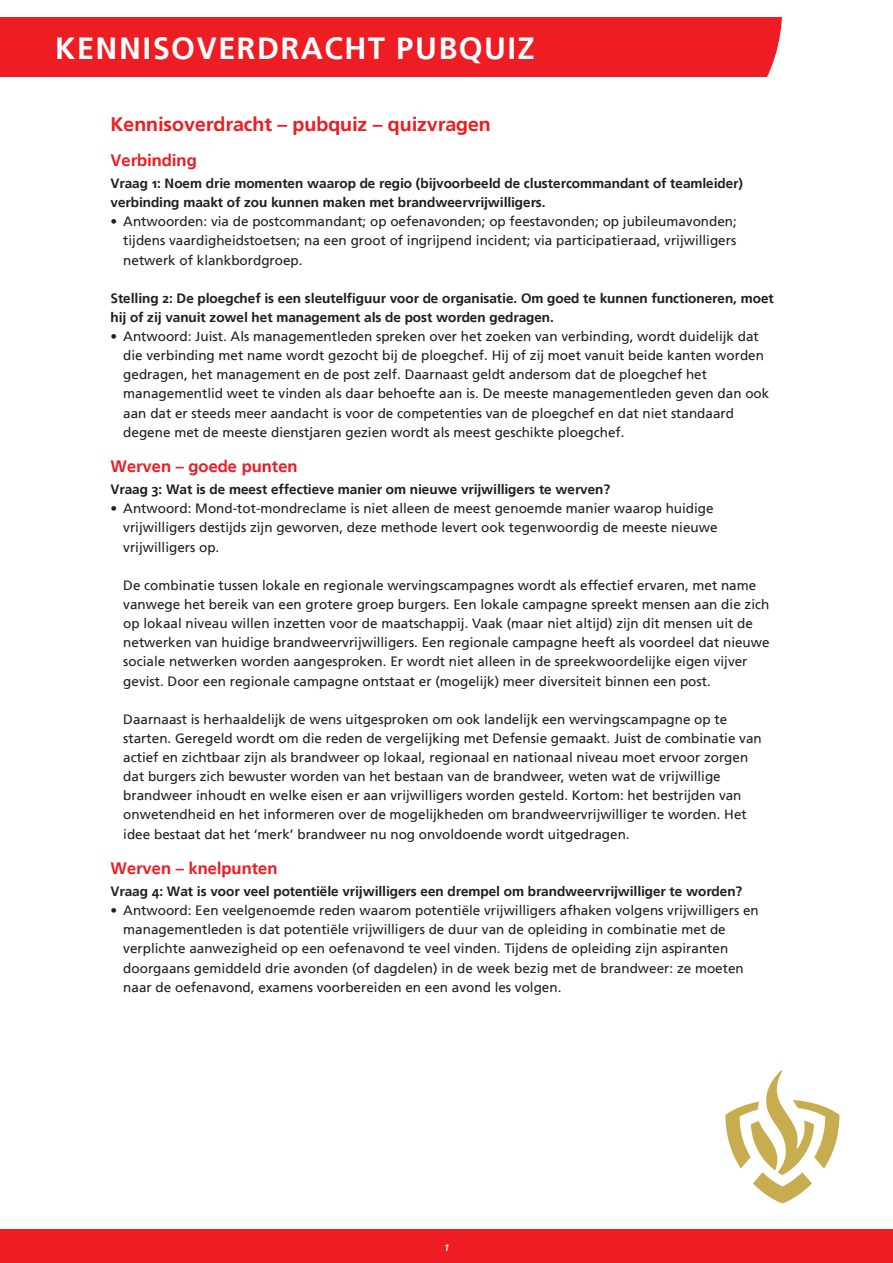
<style>
.page{position:relative;width:893px;height:1263px;background:#fff}
.page>*{position:absolute;margin:0;border:0;box-sizing:border-box;transform-origin:0 0}
.H1_-_Kop{font:700 30.45px "Frutiger Linotype";letter-spacing:.05em;color:#fff}
.P_-_Broodtekst_zonde{font:700 19.5px "Frutiger Linotype";color:#ee1d23}
.H2_-_Kop{font:700 16.5px "Frutiger Linotype";color:#ee1d23}
.t1{font:13.5px/19.2px "Frutiger";color:#231f20}
.H3_-_Alineakop{font:700 13.5px/19.2px "Frutiger Linotype";color:#231f20}
.t2{font:italic 12.75px "Frutiger Linotype";color:#fff}
</style>
<div class="page">
<div style="left:0;top:1229px;width:893px;height:34px;background:#ee1d23"></div>
<svg style="left:725px;top:1070px;width:114px;height:133px"></svg>
<svg style="left:765px;top:17px;width:17px;height:60px"></svg>
<div style="left:0;top:17px;width:765px;height:60px;background:#ee1d23"></div>
<h1 class="H1_-_Kop" style="left:55px;top:29px;width:481px">KENNISOVERDRACHT PUBQUIZ</h1>
<p class="P_-_Broodtekst_zonde" style="left:111px;top:112px;width:382px">Kennisoverdracht – pubquiz – quizvragen</p>
<h2 class="H2_-_Kop" style="left:111px;top:150px;width:88px">Verbinding</h2>
<p class="H3_-_Alineakop" style="left:111px;top:174px;width:634px">Vraag 1: Noem drie momenten waarop de regio (bijvoorbeeld de clustercommandant of teamleider) verbinding maakt of zou kunnen maken met brandweervrijwilligers.</p>
<p class="t1" style="left:123px;top:212px;width:615px;text-align:justify;text-indent:-13px">• Antwoorden: via de postcommandant; op oefenavonden; op feestavonden; op jubileumavonden; tijdens vaardigheidstoetsen; na een groot of ingrijpend incident; via participatieraad, vrijwilligers netwerk of klankbordgroep.</p>
<p class="H3_-_Alineakop" style="left:111px;top:288px;width:665px">Stelling 2: De ploegchef is een sleutelfiguur voor de organisatie. Om goed te kunnen functioneren, moet hij of zij vanuit zowel het management als de post worden gedragen.</p>
<p class="t1" style="left:123px;top:327px;width:647px;text-indent:-13px">• Antwoord: Juist. Als managementleden spreken over het zoeken van verbinding, wordt duidelijk dat die verbinding met name wordt gezocht bij de ploegchef. Hij of zij moet vanuit beide kanten worden gedragen, het management en de post zelf. Daarnaast geldt andersom dat de ploegchef het managementlid weet te vinden als daar behoefte aan is. De meeste managementleden geven dan ook aan dat er steeds meer aandacht is voor de competenties van de ploegchef en dat niet standaard degene met de meeste dienstjaren gezien wordt als meest geschikte ploegchef.</p>
<h2 class="H2_-_Kop" style="left:111px;top:456px;width:189px">Werven – goede punten</h2>
<p class="H3_-_Alineakop" style="left:111px;top:480px;width:501px">Vraag 3: Wat is de meest effectieve manier om nieuwe vrijwilligers te werven?</p>
<p class="t1" style="left:123px;top:499px;width:596px;text-indent:-13px">• Antwoord: Mond-tot-mondreclame is niet alleen de meest genoemde manier waarop huidige vrijwilligers destijds zijn geworven, deze methode levert ook tegenwoordig de meeste nieuwe vrijwilligers op.</p>
<p class="t1" style="left:123px;top:576px;width:648px">De combinatie tussen lokale en regionale wervingscampagnes wordt als effectief ervaren, met name vanwege het bereik van een grotere groep burgers. Een lokale campagne spreekt mensen aan die zich op lokaal niveau willen inzetten voor de maatschappij. Vaak (maar niet altijd) zijn dit mensen uit de netwerken van huidige brandweervrijwilligers. Een regionale campagne heeft als voordeel dat nieuwe sociale netwerken worden aangesproken. Er wordt niet alleen in de spreekwoordelijke eigen vijver gevist. Door een regionale campagne ontstaat er (mogelijk) meer diversiteit binnen een post.</p>
<p class="t1" style="left:123px;top:709px;width:640px">Daarnaast is herhaaldelijk de wens uitgesproken om ook landelijk een wervingscampagne op te starten. Geregeld wordt om die reden de vergelijking met Defensie gemaakt. Juist de combinatie van actief en zichtbaar zijn als brandweer op lokaal, regionaal en nationaal niveau moet ervoor zorgen dat burgers zich bewuster worden van het bestaan van de brandweer, weten wat de vrijwillige brandweer inhoudt en welke eisen er aan vrijwilligers worden gesteld. Kortom: het bestrijden van onwetendheid en het informeren over de mogelijkheden om brandweervrijwilliger te worden. Het idee bestaat dat het ‘merk’ brandweer nu nog onvoldoende wordt uitgedragen.</p>
<h2 class="H2_-_Kop" style="left:111px;top:858px;width:168px">Werven – knelpunten</h2>
<p class="H3_-_Alineakop" style="left:111px;top:882px;width:633px">Vraag 4: Wat is voor veel potentiële vrijwilligers een drempel om brandweervrijwilliger te worden?</p>
<p class="t1" style="left:123px;top:901px;width:637px;text-indent:-13px">• Antwoord: Een veelgenoemde reden waarom potentiële vrijwilligers afhaken volgens vrijwilligers en managementleden is dat potentiële vrijwilligers de duur van de opleiding in combinatie met de verplichte aanwezigheid op een oefenavond te veel vinden. Tijdens de opleiding zijn aspiranten doorgaans gemiddeld drie avonden (of dagdelen) in de week bezig met de brandweer: ze moeten naar de oefenavond, examens voorbereiden en een avond les volgen.</p>
<p class="t2" style="left:444px;top:1239px;width:6px">1</p>
</div>
